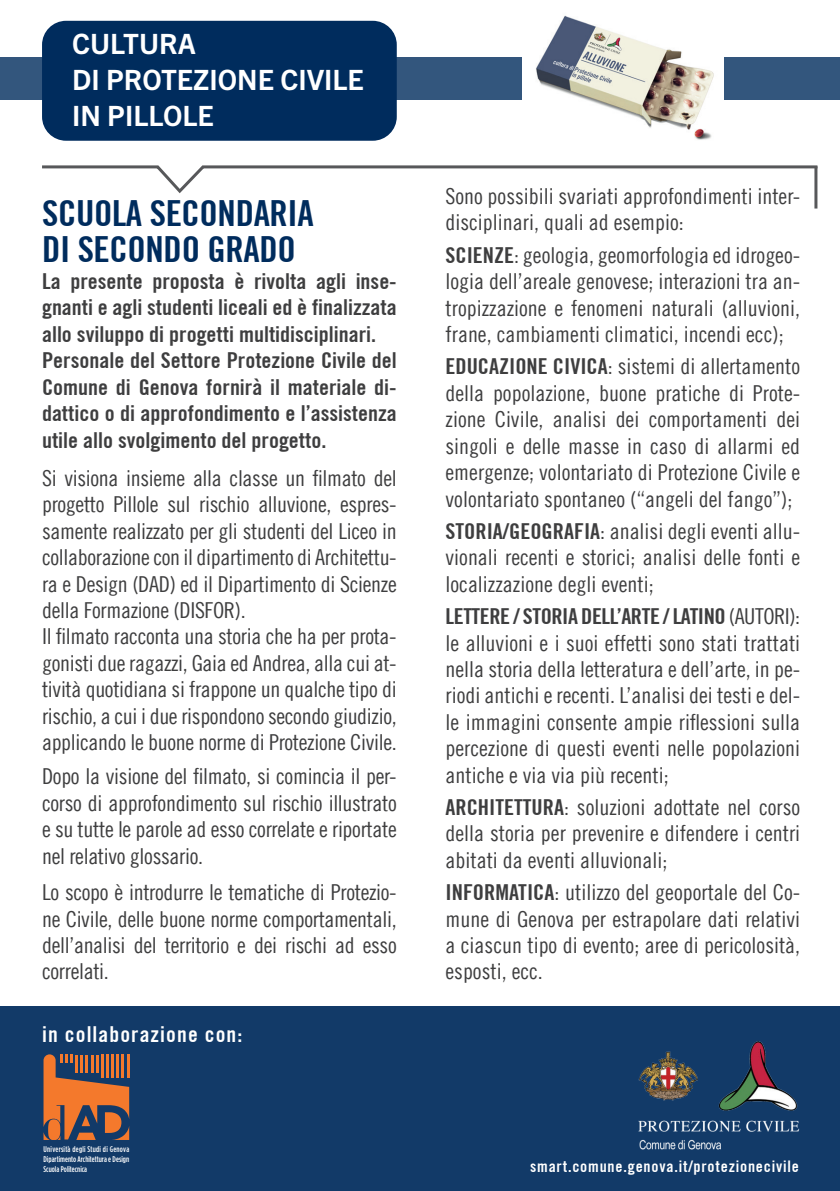
<style>
.page{position:relative;width:840px;height:1191px;background:#fff}
.page>*{position:absolute;margin:0;border:0;box-sizing:border-box;transform-origin:0 0}
.t1{font:700 condensed 36px/36px "Trade Gothic No.20";letter-spacing:-.01em;color:#002c5d}
.t2{font:700 28px/36px "Trade Gothic Next LT Pro";color:#fff}
.t3{font:22px/26.4px "Trade Gothic LT Cond Eighteen";letter-spacing:-.015em;color:#3e3e3f;text-align:justify}
.t4{font:700 condensed 22px/26.4px "Trade Gothic No.20";color:#3e3e3f}
.t5{font:700 condensed 22px "Trade Gothic No.20";letter-spacing:-.02em;color:#3e3e3f}
.t6{font:700 condensed 22px "Trade Gothic No.20";letter-spacing:.05em;color:#fff}
.t7{font:700 condensed 16px "Trade Gothic No.20";letter-spacing:.05em;color:#fff}
.t8{font:500 8.2px/10px "Gotham Condensed";letter-spacing:.005em;color:#fff;text-align:justify}
.s1{font-family:"Trade Gothic No.20";font-weight:700;font-stretch:condensed}
.s2{font-family:"Trade Gothic LT Cond Eighteen";font-weight:400;font-stretch:normal}
</style>
<div class="page">
<div style="left:0;top:57px;width:839px;height:43px;background:#33567d"></div>
<svg style="left:42px;top:165px;width:776px;height:30px"></svg>
<hr style="left:814px;top:166px;width:3px;height:42px;background:#57585a">
<div style="left:42px;top:21px;width:354px;height:120px;background:#002c5d;border-radius:24px"></div>
<div style="left:0;top:1006px;width:839px;height:185px;background:#123a68"></div>
<svg style="left:43px;top:1054px;width:86px;height:86px"></svg>
<img style="left:522px;top:15px;width:200px;height:125px">
<img style="left:638px;top:1041px;width:162px;height:109px">
<p class="t2" style="left:72px;top:24px;width:293px">CULTURA<br>DI PROTEZIONE CIVILE<br>IN PILLOLE</p>
<h1 class="t1" style="left:42px;top:195px;width:273px">SCUOLA SECONDARIA<br>DI SECONDO GRADO</h1>
<p class="t4" style="left:42px;top:268px;width:356px">La presente proposta è rivolta agli inse&shy;gnanti e agli studenti liceali ed è finalizzata allo sviluppo di progetti multidisciplinari.<br>Personale del Settore Protezione Civile del Comune di Genova fornirà il materiale di&shy;dattico o di approfondimento e l’assistenza utile allo svolgimento del progetto.</p>
<p class="t3" style="left:42px;top:464px;width:356px;text-align:left">Si visiona insieme alla classe un filmato del progetto Pillole sul rischio alluvione, espres&shy;samente realizzato per gli studenti del Liceo in collaborazione con il dipartimento di Architettu&shy;ra e Design (DAD) ed il Dipartimento di Scienze della Formazione (DISFOR).<br>Il filmato racconta una storia che ha per prota&shy;gonisti due ragazzi, Gaia ed Andrea, alla cui at&shy;tività quotidiana si frappone un qualche tipo di rischio, a cui i due rispondono secondo giudizio, applicando le buone norme di Protezione Civile.</p>
<p class="t3" style="left:42px;top:763px;width:356px">Dopo la visione del filmato, si comincia il per&shy;corso di approfondimento sul rischio illustrato e su tutte le parole ad esso correlate e riportate nel relativo glossario.</p>
<p class="t3" style="left:42px;top:878px;width:356px">Lo scopo è introdurre le tematiche di Protezio&shy;ne Civile, delle buone norme comportamentali, dell’analisi del territorio e dei rischi ad esso correlati.</p>
<p class="t6" style="left:42px;top:1020px;width:202px">in collaborazione con:</p>
<p class="t8" style="left:43px;top:1144px;width:87px">Università degli Studi di Genova Dipartimento Architettura e Design Scuola Politecnica</p>
<p class="t3" style="left:445px;top:183px;width:356px">Sono possibili svariati approfondimenti inter&shy;disciplinari, quali ad esempio:</p>
<p class="t3" style="left:445px;top:241px;width:356px"><span class="s1">SCIENZE</span>: geologia, geomorfologia ed idrogeo&shy;logia dell’areale genovese; interazioni tra an&shy;tropizzazione e fenomeni naturali (alluvioni, frane, cambiamenti climatici, incendi ecc);</p>
<p class="t3" style="left:445px;top:353px;width:356px"><span class="s1">EDUCAZIONE CIVICA</span>: sistemi di allertamento della popolazione, buone pratiche di Prote&shy;zione Civile, analisi dei comportamenti dei singoli e delle masse in caso di allarmi ed emergenze; volontariato di Protezione Civile e volontariato spontaneo (“angeli del fango”);</p>
<p class="t3" style="left:445px;top:517px;width:356px"><span class="s1">STORIA/GEOGRAFIA</span>: analisi degli eventi allu&shy;vionali recenti e storici; analisi delle fonti e localizzazione degli eventi;</p>
<p class="t5" style="left:445px;top:603px;width:356px">LETTERE / STORIA DELL’ARTE / LATINO <span class="s2">(AUTORI):</span></p>
<p class="t3" style="left:445px;top:629px;width:356px">le alluvioni e i suoi effetti sono stati trattati nella storia della letteratura e dell’arte, in pe&shy;riodi antichi e recenti. L’analisi dei testi e del&shy;le immagini consente ampie riflessioni sulla percezione di questi eventi nelle popolazioni antiche e via via più recenti;</p>
<p class="t3" style="left:445px;top:793px;width:356px"><span class="s1">ARCHITETTURA</span>: soluzioni adottate nel corso della storia per prevenire e difendere i centri abitati da eventi alluvionali;</p>
<p class="t3" style="left:445px;top:879px;width:356px"><span class="s1">INFORMATICA</span>: utilizzo del geoportale del Co&shy;mune di Genova per estrapolare dati relativi a ciascun tipo di evento; aree di pericolosità, esposti, ecc.</p>
<p class="t7" style="left:530px;top:1156px;width:270px">smart.comune.genova.it/protezionecivile</p>
</div>
